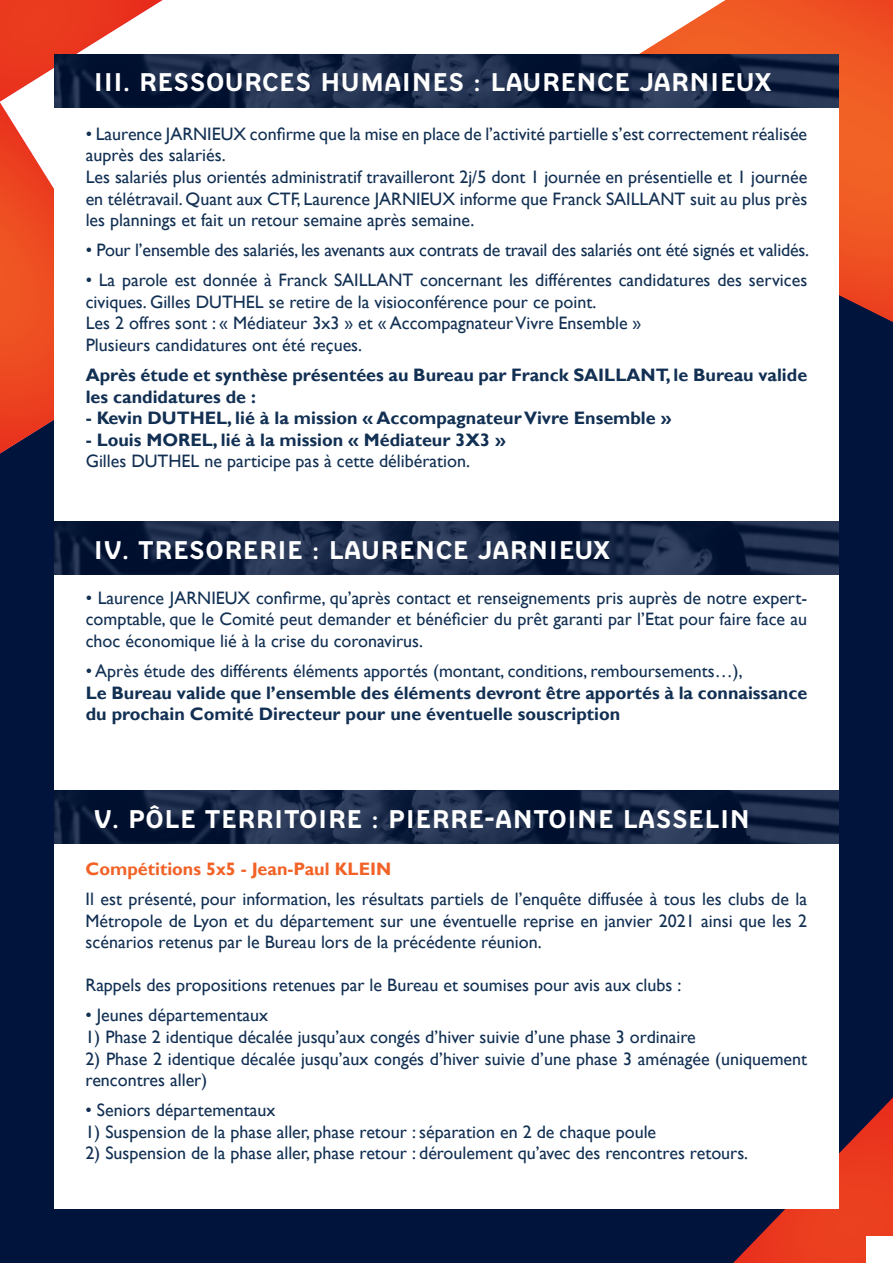
<style>
.page{position:relative;width:893px;height:1263px;background:#00143c}
.page>*{position:absolute;margin:0;border:0;box-sizing:border-box;transform-origin:0 0}
.t1{font:25.5px "FFBB";color:#fff}
.t2{font:18px/21.6px "Gill Sans";color:#123053}
.t3{font:700 18px/21.6px "Gill Sans";color:#123053}
.t4{font:700 18px "Gill Sans";color:#f26226}
</style>
<div class="page">
<svg style="left:725px;top:0;width:168px;height:322px;fill:#f05924"></svg>
<svg style="left:170px;top:0;width:555px;height:54px;fill:#fff"></svg>
<svg style="left:0;top:0;width:170px;height:78px"></svg>
<svg style="left:0;top:78px;width:54px;height:376px;fill:#ed4b22"></svg>
<svg style="left:733px;top:1097px;width:160px;height:166px"></svg>
<div style="left:866px;top:1236px;width:27px;height:27px;background:#fff"></div>
<div style="left:54px;top:108px;width:785px;height:1101px;background:#fff"></div>
<img style="left:54px;top:521px;width:785px;height:54px">
<img style="left:54px;top:54px;width:785px;height:54px">
<img style="left:54px;top:790px;width:785px;height:54px">
<h1 class="t1" style="left:94px;top:68px;width:680px">III. RESSOURCES HUMAINES : LAURENCE JARNIEUX</h1>
<p class="t2" style="left:86px;top:123px;width:723px">• Laurence JARNIEUX confirme que la mise en place de l’activité partielle s’est correctement réalisée auprès des salariés.<br>Les salariés plus orientés administratif travailleront 2j/5 dont 1 journée en présentielle et 1 journée en télétravail. Quant aux CTF, Laurence JARNIEUX informe que Franck SAILLANT suit au plus près les plannings et fait un retour semaine après semaine.</p>
<p class="t2" style="left:86px;top:240px;width:725px">• Pour l’ensemble des salariés, les avenants aux contrats de travail des salariés ont été signés et validés.</p>
<p class="t2" style="left:86px;top:270px;width:723px">• La parole est donnée à Franck SAILLANT concernant les différentes candidatures des services civiques. Gilles DUTHEL se retire de la visioconférence pour ce point.<br>Les 2 offres sont : « Médiateur 3x3 » et « Accompagnateur Vivre Ensemble »<br>Plusieurs candidatures ont été reçues.</p>
<p class="t3" style="left:86px;top:365px;width:723px">Après étude et synthèse présentées au Bureau par Franck SAILLANT, le Bureau valide les candidatures de :</p>
<p class="t3" style="left:86px;top:408px;width:587px">- Kevin DUTHEL, lié à la mission « Accompagnateur Vivre Ensemble »</p>
<p class="t3" style="left:86px;top:429px;width:422px">- Louis MOREL, lié à la mission « Médiateur 3X3 »</p>
<p class="t2" style="left:86px;top:451px;width:386px">Gilles DUTHEL ne participe pas à cette délibération.</p>
<h1 class="t1" style="left:94px;top:535px;width:519px">IV. TRESORERIE : LAURENCE JARNIEUX</h1>
<p class="t2" style="left:86px;top:587px;width:723px;text-align:justify">• Laurence JARNIEUX confirme, qu’après contact et renseignements pris auprès de notre expert&shy;comptable, que le Comité peut demander et bénéficier du prêt garanti par l’Etat pour faire face au choc économique lié à la crise du coronavirus.</p>
<p class="t2" style="left:86px;top:660px;width:658px">• Après étude des différents éléments apportés (montant, conditions, remboursements…),</p>
<p class="t3" style="left:86px;top:682px;width:723px">Le Bureau valide que l’ensemble des éléments devront être apportés à la connaissance du prochain Comité Directeur pour une éventuelle souscription</p>
<h1 class="t1" style="left:93px;top:804px;width:658px">V. PÔLE TERRITOIRE : PIERRE-ANTOINE LASSELIN</h1>
<p class="t4" style="left:86px;top:858px;width:307px">Compétitions 5x5 - Jean-Paul KLEIN</p>
<p class="t2" style="left:86px;top:888px;width:723px;text-align:justify">Il est présenté, pour information, les résultats partiels de l’enquête diffusée à tous les clubs de la Métropole de Lyon et du département sur une éventuelle reprise en janvier 2021 ainsi que les 2 scénarios retenus par le Bureau lors de la précédente réunion.</p>
<p class="t2" style="left:86px;top:975px;width:597px">Rappels des propositions retenues par le Bureau et soumises pour avis aux clubs :</p>
<p class="t2" style="left:86px;top:1005px;width:184px">• Jeunes départementaux</p>
<p class="t2" style="left:86px;top:1026px;width:612px">1) Phase 2 identique décalée jusqu’aux congés d’hiver suivie d’une phase 3 ordinaire</p>
<p class="t2" style="left:86px;top:1048px;width:723px">2) Phase 2 identique décalée jusqu’aux congés d’hiver suivie d’une phase 3 aménagée (uniquement rencontres aller)</p>
<p class="t2" style="left:86px;top:1100px;width:191px">• Seniors départementaux</p>
<p class="t2" style="left:86px;top:1121px;width:572px">1) Suspension de la phase aller, phase retour : séparation en 2 de chaque poule</p>
<p class="t2" style="left:86px;top:1143px;width:664px">2) Suspension de la phase aller, phase retour : déroulement qu’avec des rencontres retours.</p>
</div>
